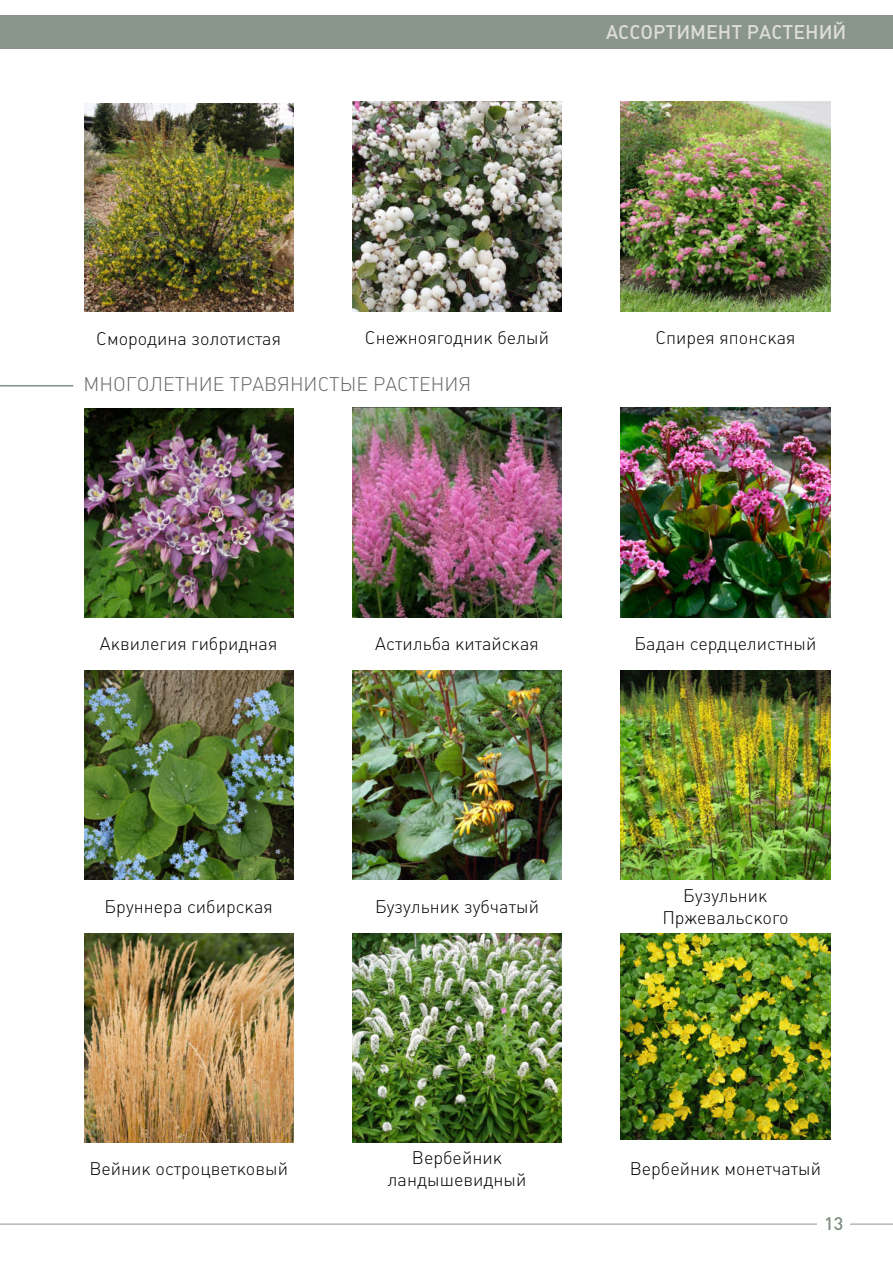
<style>
.page{position:relative;width:893px;height:1263px;background:#fff}
.page>*{position:absolute;margin:0;border:0;box-sizing:border-box;transform-origin:0 0}
.t1{font:19.5px "Plumb Light C";color:#666}
.t2{font:500 19.5px "Plumb";color:#deddd9}
.t3{font:18px/21.6px "Plumb Light C";color:#000;text-align:center}
.t4{font:500 18px "Plumb";color:#808d80}
</style>
<div class="page">
<img style="left:352px;top:102px;width:210px;height:209px">
<img style="left:621px;top:102px;width:209px;height:209px">
<img style="left:84px;top:409px;width:209px;height:208px">
<img style="left:84px;top:103px;width:209px;height:208px">
<img style="left:621px;top:408px;width:209px;height:209px">
<img style="left:352px;top:408px;width:210px;height:209px">
<img style="left:84px;top:670px;width:209px;height:210px">
<img style="left:621px;top:670px;width:209px;height:210px">
<img style="left:621px;top:933px;width:209px;height:206px">
<img style="left:352px;top:670px;width:210px;height:210px">
<img style="left:84px;top:933px;width:209px;height:209px">
<img style="left:352px;top:933px;width:210px;height:209px">
<div style="left:0;top:15px;width:893px;height:34px;background:#899689"></div>
<hr style="left:850px;top:1223px;width:43px;height:2px;background:#c0c0c0">
<hr style="left:0;top:1223px;width:817px;height:2px;background:#c0c0c0">
<hr style="left:0;top:385px;width:73px;height:1px;background:#899689">
<p class="t2" style="left:606px;top:21px;width:242px">АССОРТИМЕНТ РАСТЕНИЙ</p>
<p class="t3" style="left:96px;top:328px;width:186px">Смородина золотистая</p>
<p class="t3" style="left:365px;top:327px;width:186px">Снежноягодник белый</p>
<p class="t3" style="left:655px;top:327px;width:142px">Спирея японская</p>
<p class="t1" style="left:83px;top:373px;width:389px">МНОГОЛЕТНИЕ ТРАВЯНИСТЫЕ РАСТЕНИЯ</p>
<p class="t3" style="left:100px;top:633px;width:179px">Аквилегия гибридная</p>
<p class="t3" style="left:375px;top:633px;width:165px">Астильба китайская</p>
<p class="t3" style="left:634px;top:633px;width:184px">Бадан сердцелистный</p>
<p class="t3" style="left:104px;top:896px;width:170px">Бруннера сибирская</p>
<p class="t3" style="left:375px;top:896px;width:165px">Бузульник зубчатый</p>
<p class="t3" style="left:662px;top:885px;width:128px">Бузульник<br>Пржевальского</p>
<p class="t3" style="left:89px;top:1158px;width:200px">Вейник остроцветковый</p>
<p class="t3" style="left:388px;top:1147px;width:140px">Вербейник ландышевидный</p>
<p class="t3" style="left:630px;top:1158px;width:193px">Вербейник монетчатый</p>
<p class="t4" style="left:824px;top:1213px;width:21px">13</p>
</div>
